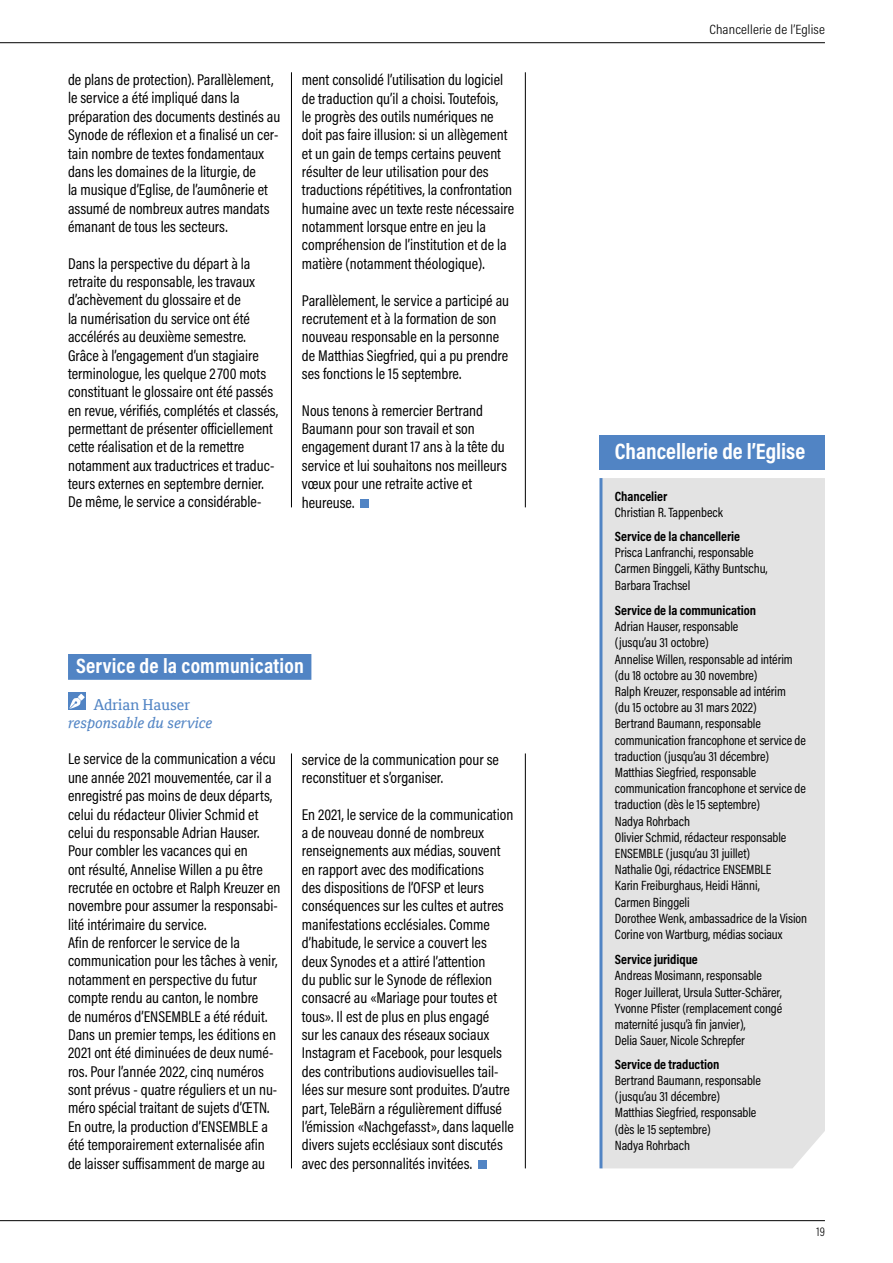
<style>
.page{position:relative;width:893px;height:1263px;background:#fff}
.page>*{position:absolute;margin:0;border:0;box-sizing:border-box;transform-origin:0 0}
.t1{font:700 22.5px "Acumin Pro Cond";color:#fff}
.t2{font:700 21px "Acumin Pro Cond";letter-spacing:.01em;color:#fff}
.t3{font:15.75px/18.3px "Acumin Pro Cond";color:#000}
.t4{font:italic 15px "Cordale";color:#5184c4}
.t5{font:15px "Cordale";color:#5184c4}
.t6{font:13.5px/16.2px "Acumin Pro Cond";letter-spacing:-.005em;color:#000}
.t7{font:700 13.5px "Acumin Pro Cond";letter-spacing:-.005em;color:#000}
.t8{font:300 13.5px "Acumin Pro Cond";letter-spacing:.01em;color:#000;scale:1.1 1}
.t9{font:300 12.75px "Acumin Pro Cond";color:#000}
</style>
<div class="page">
<hr style="left:0;top:1220px;width:825px;height:1px;background:#000">
<hr style="left:0;top:42px;width:825px;height:1px;background:#000">
<div style="left:360px;top:499px;width:9px;height:8px;background:#5184c4"></div>
<div style="left:478px;top:1160px;width:9px;height:8px;background:#5184c4"></div>
<div style="left:68px;top:654px;width:243px;height:26px;background:#5184c4"></div>
<div style="left:68px;top:693px;width:17px;height:17px;background:#5184c4"></div>
<svg style="left:69px;top:698px;width:12px;height:11px"></svg>
<svg style="left:78px;top:694px;width:7px;height:6px"></svg>
<div style="left:602px;top:478px;width:223px;height:690px;background:#e3e3e3"></div>
<div style="left:599px;top:435px;width:226px;height:34px;background:#5184c4"></div>
<hr style="left:599px;top:478px;width:3px;height:690px;background:#5184c4">
<hr style="left:291px;top:72px;width:1px;height:435px;background:#000">
<hr style="left:291px;top:753px;width:1px;height:415px;background:#000">
<hr style="left:525px;top:72px;width:1px;height:435px;background:#000">
<hr style="left:525px;top:753px;width:1px;height:415px;background:#000">
<p class="t3" style="left:68px;top:70px;width:214px">de plans de protection). Parallèlement, le service a été impliqué dans la préparation des documents destinés au Synode de réflexion et a finalisé un cer&shy;tain nombre de textes fondamentaux dans les domaines de la liturgie, de<br>la musique d’Eglise, de l’aumônerie et assumé de nombreux autres mandats émanant de tous les secteurs.</p>
<p class="t3" style="left:68px;top:254px;width:212px">Dans la perspective du départ à la retraite du responsable, les travaux d’achèvement du glossaire et de<br>la numérisation du service ont été accélérés au deuxième semestre.<br>Grâce à l’engagement d’un stagiaire terminologue, les quelque 2700 mots constituant le glossaire ont été passés en revue, vérifiés, complétés et classés, permettant de présenter officiellement cette réalisation et de la remettre notamment aux traductrices et traduc&shy;teurs externes en septembre dernier.<br>De même, le service a considérable-</p>
<p class="t3" style="left:302px;top:70px;width:214px">ment consolidé l’utilisation du logiciel de traduction qu’il a choisi. Toutefois,<br>le progrès des outils numériques ne doit pas faire illusion: si un allègement et un gain de temps certains peuvent résulter de leur utilisation pour des traductions répétitives, la confrontation humaine avec un texte reste nécessaire notamment lorsque entre en jeu la compréhension de l’institution et de la matière (notamment théologique).</p>
<p class="t3" style="left:302px;top:291px;width:209px">Parallèlement, le service a participé au recrutement et à la formation de son nouveau responsable en la personne de Matthias Siegfried, qui a pu prendre ses fonctions le 15 septembre.</p>
<p class="t3" style="left:302px;top:401px;width:206px">Nous tenons à remercier Bertrand<br>Baumann pour son travail et son engagement durant 17 ans à la tête du service et lui souhaitons nos meilleurs vœux pour une retraite active et heureuse.</p>
<h2 class="t2" style="left:76px;top:652px;width:229px">Service de la communication</h2>
<p class="t5" style="left:94px;top:696px;width:98px">Adrian Hauser</p>
<p class="t4" style="left:68px;top:714px;width:146px">responsable du service</p>
<p class="t3" style="left:68px;top:749px;width:214px">Le service de la communication a vécu une année 2021 mouvementée, car il a enregistré pas moins de deux départs, celui du rédacteur Olivier Schmid et celui du responsable Adrian Hauser.<br>Pour combler les vacances qui en<br>ont résulté, Annelise Willen a pu être recrutée en octobre et Ralph Kreuzer en novembre pour assumer la responsabi&shy;lité intérimaire du service.<br>Afin de renforcer le service de la communication pour les tâches à venir, notamment en perspective du futur compte rendu au canton, le nombre<br>de numéros d’ENSEMBLE a été réduit.<br>Dans un premier temps, les éditions en 2021 ont été diminuées de deux numé&shy;ros. Pour l’année 2022, cinq numéros sont prévus - quatre réguliers et un nu&shy;méro spécial traitant de sujets d’ŒTN.<br>En outre, la production d’ENSEMBLE a été temporairement externalisée afin de laisser suffisamment de marge au</p>
<p class="t3" style="left:302px;top:750px;width:199px">service de la communication pour se reconstituer et s’organiser.</p>
<p class="t3" style="left:302px;top:805px;width:213px">En 2021, le service de la communication a de nouveau donné de nombreux renseignements aux médias, souvent en rapport avec des modifications<br>des dispositions de l’OFSP et leurs conséquences sur les cultes et autres manifestations ecclésiales. Comme d’habitude, le service a couvert les deux Synodes et a attiré l’attention<br>du public sur le Synode de réflexion consacré au «Mariage pour toutes et tous». Il est de plus en plus engagé<br>sur les canaux des réseaux sociaux Instagram et Facebook, pour lesquels des contributions audiovisuelles tail&shy;lées sur mesure sont produites. D’autre part, TeleBärn a régulièrement diffusé l’émission «Nachgefasst», dans laquelle divers sujets ecclésiaux sont discutés avec des personnalités invitées.</p>
<p class="t8" style="left:709px;top:21px;width:107px">Chancellerie de l’Eglise</p>
<h1 class="t1" style="left:615px;top:436px;width:192px">Chancellerie de l’Eglise</h1>
<p class="t7" style="left:615px;top:488px;width:54px">Chancelier</p>
<p class="t6" style="left:615px;top:504px;width:110px">Christian R. Tappenbeck</p>
<p class="t7" style="left:615px;top:527px;width:127px">Service de la chancellerie</p>
<p class="t6" style="left:615px;top:544px;width:154px">Prisca Lanfranchi, responsable<br>Carmen Binggeli, Käthy Buntschu,<br>Barbara Trachsel</p>
<p class="t7" style="left:615px;top:601px;width:143px">Service de la communication</p>
<p class="t6" style="left:615px;top:618px;width:194px">Adrian Hauser, responsable<br>(jusqu’au 31 octobre)<br>Annelise Willen, responsable ad intérim (du 18 octobre au 30 novembre)<br>Ralph Kreuzer, responsable ad intérim<br>(du 15 octobre au 31 mars 2022)<br>Bertrand Baumann, responsable communication francophone et service de traduction (jusqu’au 31 décembre)<br>Matthias Siegfried, responsable communication francophone et service de traduction (dès le 15 septembre)<br>Nadya Rohrbach<br>Olivier Schmid, rédacteur responsable<br>ENSEMBLE (jusqu’au 31 juillet)<br>Nathalie Ogi, rédactrice ENSEMBLE<br>Karin Freiburghaus, Heidi Hänni,<br>Carmen Binggeli<br>Dorothee Wenk, ambassadrice de la Vision<br>Corine von Wartburg, médias sociaux</p>
<p class="t7" style="left:615px;top:950px;width:84px">Service juridique</p>
<p class="t6" style="left:615px;top:967px;width:169px">Andreas Mosimann, responsable Roger Juillerat, Ursula Sutter-Schärer, Yvonne Pfister (remplacement congé maternité jusqu’à fin janvier),<br>Delia Sauer, Nicole Schrepfer</p>
<p class="t7" style="left:615px;top:1055px;width:106px">Service de traduction</p>
<p class="t6" style="left:615px;top:1072px;width:148px">Bertrand Baumann, responsable (jusqu’au 31 décembre)<br>Matthias Siegfried, responsable (dès le 15 septembre)<br>Nadya Rohrbach</p>
<p class="t9" style="left:816px;top:1224px;width:10px">19</p>
</div>
